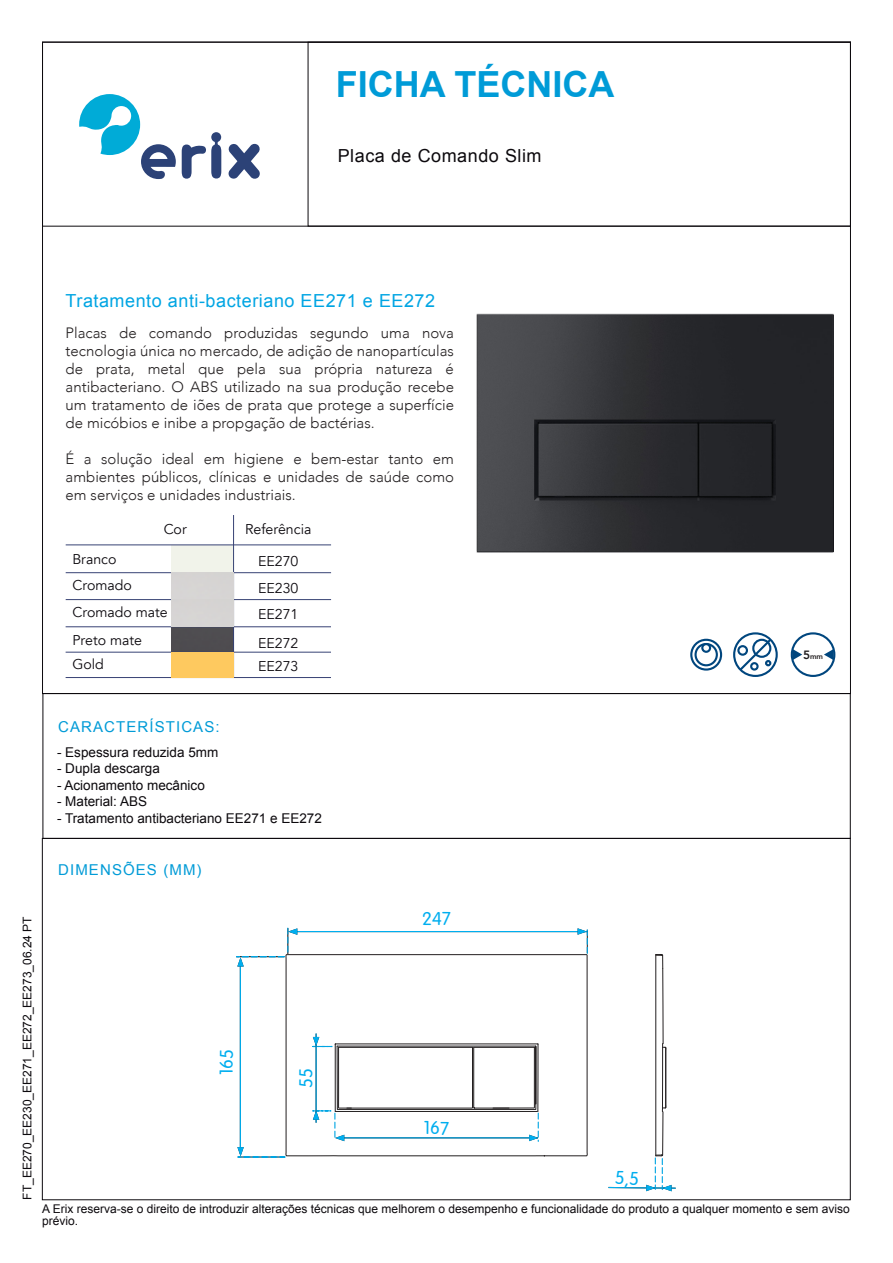
<style>
.page{position:relative;width:893px;height:1263px;background:#fff}
.page>*{position:absolute;margin:0;border:0;box-sizing:border-box;transform-origin:0 0}
.t1{font:700 36px "Arial";color:#009bd7}
.t2{font:300 18.15px "VAG Rounded LT";letter-spacing:-.01em;color:#00aeef}
.t3{font:18px "Arial";letter-spacing:.03em;color:#00a5e3}
.t4{font:18px "Arial";letter-spacing:.03em;color:#0c090d}
.t5{font:300 15px/18px "Avenir";color:#231f20;text-align:justify}
.t6{font:15px "Arial";letter-spacing:.075em;color:#009bd7}
.t7{font:14.1px/28.8px "Avenir";color:#0c090e}
.t8{font:13.5px "Arial";color:#0c090d}
.t9{font:12px/12px "Arial";color:#0c090d}
.t10{font:800 7.5px "Avenir";color:#231f20}
.s1{font-size:12px}
</style>
<div class="page">
<svg style="left:182px;top:132px;width:39px;height:47px"></svg>
<svg style="left:228px;top:143px;width:32px;height:36px"></svg>
<svg style="left:79px;top:94px;width:97px;height:85px"></svg>
<div style="left:42px;top:693px;width:809px;height:146px;border:1px solid #0c090d"></div>
<div style="left:308px;top:42px;width:543px;height:185px;border:1px solid #0c090d"></div>
<svg style="left:285px;top:954px;width:303px;height:202px"></svg>
<hr style="left:316px;top:1033px;width:1px;height:90px;background:#00aeef">
<hr style="left:238px;top:1157px;width:47px;height:1px;background:#231f20">
<hr style="left:240px;top:962px;width:1px;height:192px;background:#00aeef">
<hr style="left:290px;top:931px;width:297px;height:1px;background:#00aeef">
<svg style="left:313px;top:1037px;width:226px;height:104px"></svg>
<svg style="left:607px;top:954px;width:70px;height:247px"></svg>
<svg style="left:578px;top:928px;width:10px;height:25px"></svg>
<svg style="left:237px;top:1147px;width:48px;height:10px"></svg>
<svg style="left:236px;top:928px;width:61px;height:38px"></svg>
<div style="left:791px;top:632px;width:44px;height:45px;border:2px solid #00467e;border-radius:50%"></div>
<svg style="left:824px;top:649px;width:10px;height:11px"></svg>
<svg style="left:792px;top:649px;width:10px;height:11px"></svg>
<div style="left:694px;top:643px;width:24px;height:23px;border:2px solid #00467e;border-radius:50%"></div>
<div style="left:690px;top:639px;width:32px;height:32px;border:2px solid #00467e;border-radius:50%"></div>
<div style="left:701px;top:643px;width:10px;height:10px;border:2px solid #00467e;border-radius:50%"></div>
<div style="left:733px;top:632px;width:45px;height:45px;border:2px solid #00467e;border-radius:50%"></div>
<svg style="left:737px;top:637px;width:36px;height:35px"></svg>
<div style="left:737px;top:645px;width:11px;height:11px;border:2px solid #00467e;border-radius:50%"></div>
<div style="left:752px;top:639px;width:19px;height:19px;border:2px solid #00467e;border-radius:50%"></div>
<img style="left:477px;top:313px;width:357px;height:240px">
<img style="left:171px;top:573px;width:62px;height:79px">
<div style="left:171px;top:545px;width:63px;height:28px;background:#f1f3ea"></div>
<hr style="left:66px;top:545px;width:265px;height:1px;background:#374274">
<hr style="left:233px;top:515px;width:1px;height:162px;background:#374274">
<hr style="left:66px;top:572px;width:265px;height:1px;background:#374274">
<hr style="left:66px;top:599px;width:265px;height:1px;background:#374274">
<hr style="left:66px;top:626px;width:265px;height:1px;background:#374274">
<hr style="left:66px;top:652px;width:265px;height:1px;background:#374274">
<hr style="left:66px;top:677px;width:265px;height:1px;background:#374274">
<div style="left:171px;top:652px;width:63px;height:25px;background:#fec95f"></div>
<h1 class="t1" style="left:336px;top:61px;width:280px">FICHA TÉCNICA</h1>
<p class="t4" style="left:338px;top:144px;width:205px">Placa de Comando Slim</p>
<p class="t3" style="left:66px;top:289px;width:371px">Tratamento anti-bacteriano EE271 e EE272</p>
<p class="t5" style="left:66px;top:324px;width:390px">Placas de comando produzidas segundo uma nova tecnologia única no mercado, de adição de nanopartículas de prata, metal que pela sua própria natureza é antibacteriano. O ABS utilizado na sua produção recebe um tratamento de iões de prata que protege a superfície de micóbios e inibe a propgação de bactérias.</p>
<p class="t5" style="left:66px;top:450px;width:390px">É a solução ideal em higiene e bem-estar tanto em ambientes públicos, clínicas e unidades de saúde como em serviços e unidades industriais.</p>
<p class="t7" style="left:164px;top:515px;width:25px">Cor</p>
<p class="t7" style="left:245px;top:515px;width:68px">Referência</p>
<p class="t7" style="left:72px;top:545px;width:46px">Branco</p>
<p class="t7" style="left:258px;top:547px;width:42px">EE270</p>
<p class="t7" style="left:72px;top:571px;width:61px">Cromado</p>
<p class="t7" style="left:258px;top:574px;width:42px">EE230</p>
<p class="t7" style="left:72px;top:598px;width:97px">Cromado mate<br>Preto mate</p>
<p class="t7" style="left:72px;top:650px;width:33px">Gold</p>
<p class="t7" style="left:258px;top:600px;width:42px">EE271<br>EE272</p>
<p class="t7" style="left:258px;top:652px;width:42px">EE273</p>
<p class="t10" style="left:803px;top:650px;width:22px"><span class="s1">5</span>mm</p>
<p class="t6" style="left:58px;top:716px;width:163px">CARACTERÍSTICAS:</p>
<p class="t8" style="left:57px;top:743px;width:163px">- Espessura reduzida 5mm</p>
<p class="t8" style="left:57px;top:760px;width:104px">- Dupla descarga</p>
<p class="t8" style="left:57px;top:776px;width:149px">- Acionamento mecânico</p>
<p class="t8" style="left:57px;top:793px;width:92px">- Material: ABS</p>
<p class="t8" style="left:57px;top:809px;width:266px">- Tratamento antibacteriano EE271 e EE272</p>
<p class="t6" style="left:58px;top:860px;width:145px">DIMENSÕES (MM)</p>
<p class="t9" style="left:21px;top:1200px;width:285px;rotate:-90deg">FT_EE270_EE230_EE271_EE272_EE273_06.24 PT</p>
<p class="t2" style="left:216px;top:1075px;width:28px;rotate:-90deg">165</p>
<p class="t2" style="left:296px;top:1088px;width:21px;rotate:-90deg">55</p>
<p class="t2" style="left:422px;top:908px;width:30px">247</p>
<p class="t2" style="left:424px;top:1118px;width:27px">167</p>
<p class="t2" style="left:615px;top:1168px;width:26px">5,5</p>
<p class="t9" style="left:42px;top:1203px;width:809px">A Erix reserva-se o direito de introduzir alterações técnicas que melhorem o desempenho e funcionalidade do produto a qualquer momento e sem aviso prévio.</p>
</div>
